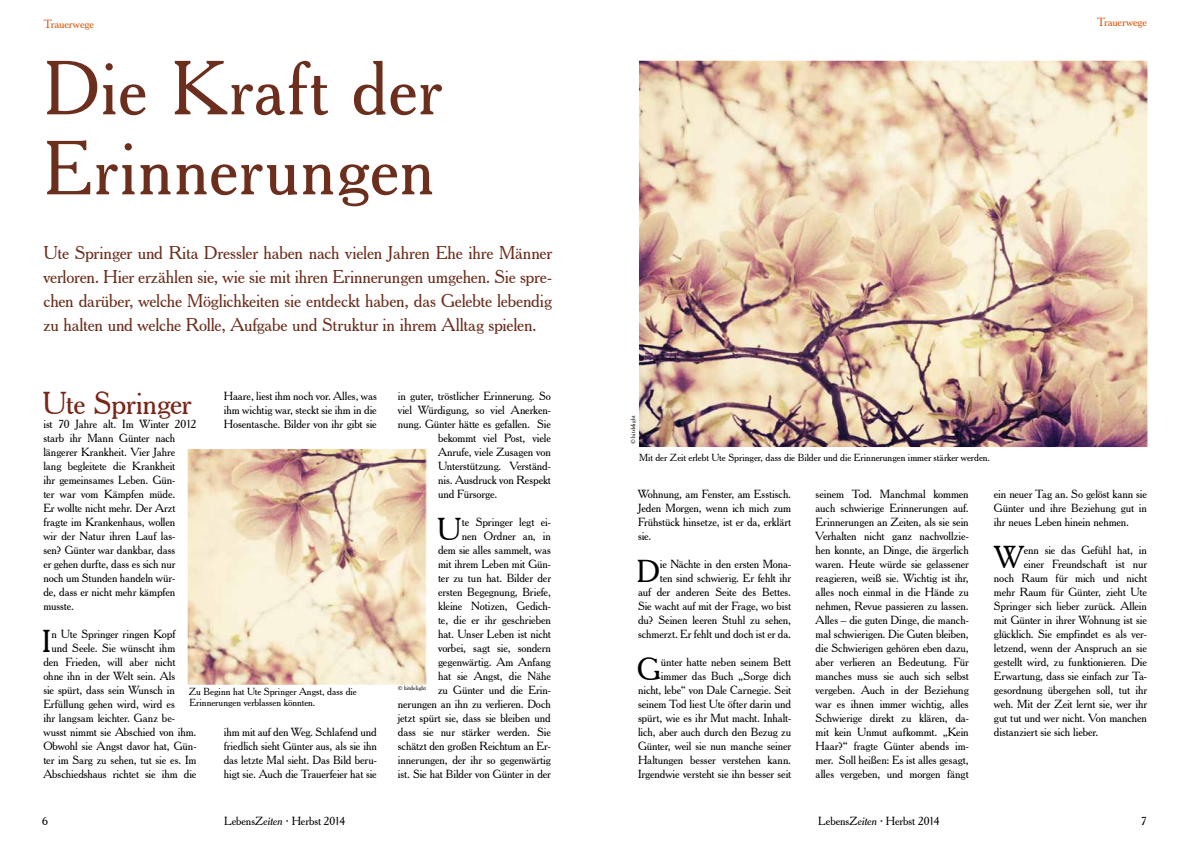
<style>
.page{position:relative;width:1191px;height:842px;background:#fff}
.page>*{position:absolute;margin:0;border:0;box-sizing:border-box;transform-origin:0 0}
.t1{font:74px/80px "Cheltenham BT";letter-spacing:.01em;color:#6c2f1e}
.t2{font:30.9px "Cheltenham BT";letter-spacing:-.01em;color:#782719}
.t3{font:30.9px "Cheltenham BT";color:#000}
.t4{font:18px/24px "Cheltenham BT";letter-spacing:-.01em;color:#6c2f1e;text-align:justify}
.t5{font:11.5px/14px "Cheltenham BT";letter-spacing:-.005em;color:#000;text-align:justify}
.t6{font:11.5px "Cheltenham BT";letter-spacing:-.005em;color:#d65810}
.t7{font:10px/11px "Cheltenham BT";color:#000}
.t8{font:6px "Cheltenham BT";letter-spacing:.015em;color:#000}
.s1{font-style:italic}
</style>
<div class="page">
<img style="left:189px;top:450px;width:236px;height:234px">
<div style="left:187px;top:448px;width:240px;height:238px;border:1px solid #fff"></div>
<img style="left:640px;top:62px;width:506px;height:384px">
<p class="t6" style="left:44px;top:17px;width:51px">Trauerwege</p>
<p class="t6" style="left:1097px;top:15px;width:51px">Trauerwege</p>
<h1 class="t1" style="left:44px;top:47px;width:399px">Die Kraft der<br>Erinnerungen</h1>
<p class="t4" style="left:44px;top:241px;width:510px">Ute Springer und Rita Dressler haben nach vielen Jahren Ehe ihre Männer verloren. Hier erzählen sie, wie sie mit ihren Erinnerungen umgehen. Sie spre&shy;chen darüber, welche Möglichkeiten sie entdeckt haben, das Gelebte lebendig zu halten und welche Rolle, Aufgabe und Struktur in ihrem Alltag spielen.</p>
<h2 class="t2" style="left:42px;top:384px;width:151px">Ute Springer</h2>
<p class="t5" style="left:43px;top:417px;width:155px;text-align:left">ist 70 Jahre alt. Im Winter 2012 starb ihr Mann Günter nach längerer Krankheit. Vier Jahre<br>lang begleitete die Krankheit<br>ihr gemeinsames Leben. Gün-<br>ter war vom Kämpfen müde.<br>Er wollte nicht mehr. Der Arzt fragte im Krankenhaus, wollen<br>wir der Natur ihren Lauf las&shy;sen? Günter war dankbar, dass<br>er gehen durfte, dass es sich nur noch um Stunden handeln wür-<br>de, dass er nicht mehr kämpfen musste.</p>
<h2 class="t3" style="left:42px;top:622px;width:11px">I</h2>
<p class="t5" style="left:51px;top:627px;width:125px">n Ute Springer ringen Kopf</p>
<p class="t5" style="left:224px;top:389px;width:155px">Haare, liest ihm noch vor. Alles, was ihm wichtig war, steckt sie ihm in die Hosentasche. Bilder von ihr gibt sie</p>
<p class="t5" style="left:51px;top:641px;width:125px">und Seele. Sie wünscht ihm</p>
<p class="t5" style="left:43px;top:655px;width:133px">den Frieden, will aber nicht</p>
<p class="t5" style="left:43px;top:669px;width:133px">ohne ihn in der Welt sein. Als</p>
<p class="t5" style="left:43px;top:683px;width:133px">sie spürt, dass sein Wunsch in</p>
<p class="t5" style="left:43px;top:697px;width:133px">Erfüllung gehen wird, wird es</p>
<p class="t5" style="left:43px;top:711px;width:133px">ihr langsam leichter. Ganz be-</p>
<p class="t5" style="left:43px;top:725px;width:155px">wusst nimmt sie Abschied von ihm.</p>
<p class="t5" style="left:43px;top:739px;width:155px">Obwohl sie Angst davor hat, Gün-</p>
<p class="t5" style="left:43px;top:753px;width:155px">ter im Sarg zu sehen, tut sie es. Im</p>
<p class="t5" style="left:43px;top:767px;width:155px">Abschiedshaus richtet sie ihm die</p>
<p class="t7" style="left:189px;top:686px;width:169px">Zu Beginn hat Ute Springer Angst, dass die<br>Erinnerungen verblassen könnten.</p>
<p class="t5" style="left:224px;top:725px;width:155px">ihm mit auf den Weg. Schlafend und friedlich sieht Günter aus, als sie ihn das letzte Mal sieht. Das Bild beru&shy;higt sie. Auch die Trauerfeier hat sie</p>
<p class="t5" style="left:398px;top:389px;width:155px">in guter, tröstlicher Erinnerung. So</p>
<p class="t5" style="left:398px;top:403px;width:155px">viel Würdigung, so viel Anerken-</p>
<p class="t5" style="left:398px;top:417px;width:155px">nung. Günter hätte es gefallen. Sie</p>
<p class="t5" style="left:438px;top:431px;width:114px">bekommt viel Post, viele</p>
<p class="t5" style="left:438px;top:445px;width:114px">Anrufe, viele Zusagen von</p>
<p class="t5" style="left:438px;top:459px;width:114px">Unterstützung. Verständ-</p>
<p class="t5" style="left:438px;top:473px;width:114px">nis. Ausdruck von Respekt</p>
<p class="t5" style="left:438px;top:487px;width:61px">und Fürsorge.</p>
<h2 class="t3" style="left:437px;top:510px;width:27px">U</h2>
<p class="t5" style="left:398px;top:515px;width:155px;text-align:right">te Springer legt ei-<br>nen Ordner an, in<br>dem sie alles sammelt, was<br>mit ihrem Leben mit Gün-<br>ter zu tun hat. Bilder der<br>ersten Begegnung, Briefe,<br>kleine Notizen, Gedich-<br>te, die er ihr geschrieben<br>hat. Unser Leben ist nicht<br>vorbei, sagt sie, sondern gegenwärtig. Am Anfang<br>hat sie Angst, die Nähe<br>zu Günter und die Erin&shy;nerungen an ihn zu verlieren. Doch jetzt spürt sie, dass sie bleiben und dass sie nur stärker werden. Sie schätzt den großen Reichtum an Er&shy;innerungen, der ihr so gegenwärtig ist. Sie hat Bilder von Günter in der</p>
<p class="t8" style="left:398px;top:684px;width:30px">© hitdelight</p>
<p class="t8" style="left:629px;top:444px;width:30px;rotate:-90deg">© hitdelight</p>
<p class="t7" style="left:639px;top:452px;width:352px">Mit der Zeit erlebt Ute Springer, dass die Bilder und die Erinnerungen immer stärker werden.</p>
<p class="t5" style="left:638px;top:487px;width:155px">Wohnung, am Fenster, am Esstisch.<br>Jeden Morgen, wenn ich mich zum Frühstück hinsetze, ist er da, erklärt sie.</p>
<h2 class="t3" style="left:636px;top:552px;width:25px">D</h2>
<p class="t5" style="left:638px;top:557px;width:155px;text-align:right">ie Nächte in den ersten Mona-<br>ten sind schwierig. Er fehlt ihr<br>auf der anderen Seite des Bettes.<br>Sie wacht auf mit der Frage, wo bist du? Seinen leeren Stuhl zu sehen, schmerzt. Er fehlt und doch ist er da.</p>
<h2 class="t3" style="left:637px;top:650px;width:25px">G</h2>
<p class="t5" style="left:638px;top:655px;width:155px;text-align:right">ünter hatte neben seinem Bett immer das Buch „Sorge dich nicht, lebe“ von Dale Carnegie. Seit seinem Tod liest Ute öfter darin und spürt, wie es ihr Mut macht. Inhalt&shy;lich, aber auch durch den Bezug zu Günter, weil sie nun manche seiner Haltungen besser verstehen kann.<br>Irgendwie versteht sie ihn besser seit</p>
<p class="t5" style="left:815px;top:487px;width:155px">seinem Tod. Manchmal kommen auch schwierige Erinnerungen auf.<br>Erinnerungen an Zeiten, als sie sein Verhalten nicht ganz nachvollzie&shy;hen konnte, an Dinge, die ärgerlich waren. Heute würde sie gelassener reagieren, weiß sie. Wichtig ist ihr, alles noch einmal in die Hände zu nehmen, Revue passieren zu lassen.<br>Alles – die guten Dinge, die manch&shy;mal schwierigen. Die Guten bleiben, die Schwierigen gehören eben dazu, aber verlieren an Bedeutung. Für manches muss sie auch sich selbst vergeben. Auch in der Beziehung war es ihnen immer wichtig, alles Schwierige direkt zu klären, da&shy;mit kein Unmut aufkommt. „Kein Haar?“ fragte Günter abends im&shy;mer. Soll heißen: Es ist alles gesagt, alles vergeben, und morgen fängt</p>
<p class="t5" style="left:994px;top:487px;width:155px">ein neuer Tag an. So gelöst kann sie Günter und ihre Beziehung gut in ihr neues Leben hinein nehmen.</p>
<h2 class="t3" style="left:994px;top:538px;width:31px">W</h2>
<p class="t5" style="left:1023px;top:543px;width:125px">enn sie das Gefühl hat, in</p>
<p class="t5" style="left:1023px;top:557px;width:125px">einer Freundschaft ist nur</p>
<p class="t5" style="left:994px;top:571px;width:155px">noch Raum für mich und nicht</p>
<p class="t5" style="left:994px;top:585px;width:155px">mehr Raum für Günter, zieht Ute</p>
<p class="t5" style="left:994px;top:599px;width:155px">Springer sich lieber zurück. Allein</p>
<p class="t5" style="left:994px;top:613px;width:155px">mit Günter in ihrer Wohnung ist sie</p>
<p class="t5" style="left:994px;top:627px;width:155px">glücklich. Sie empfindet es als ver-</p>
<p class="t5" style="left:994px;top:641px;width:155px">letzend, wenn der Anspruch an sie</p>
<p class="t5" style="left:994px;top:655px;width:155px">gestellt wird, zu funktionieren. Die</p>
<p class="t5" style="left:994px;top:669px;width:155px">Erwartung, dass sie einfach zur Ta-</p>
<p class="t5" style="left:994px;top:683px;width:155px">gesordnung übergehen soll, tut ihr</p>
<p class="t5" style="left:994px;top:697px;width:155px">weh. Mit der Zeit lernt sie, wer ihr</p>
<p class="t5" style="left:994px;top:711px;width:155px">gut tut und wer nicht. Von manchen</p>
<p class="t5" style="left:994px;top:725px;width:106px">distanziert sie sich lieber.</p>
<p class="t5" style="left:42px;top:814px;width:7px">6</p>
<p class="t5" style="left:224px;top:814px;width:123px">Lebens<span class="s1">Zeiten</span> ∙ Herbst 2014</p>
<p class="t5" style="left:818px;top:814px;width:123px">Lebens<span class="s1">Zeiten</span> ∙ Herbst 2014</p>
<p class="t5" style="left:1141px;top:814px;width:7px">7</p>
</div>
